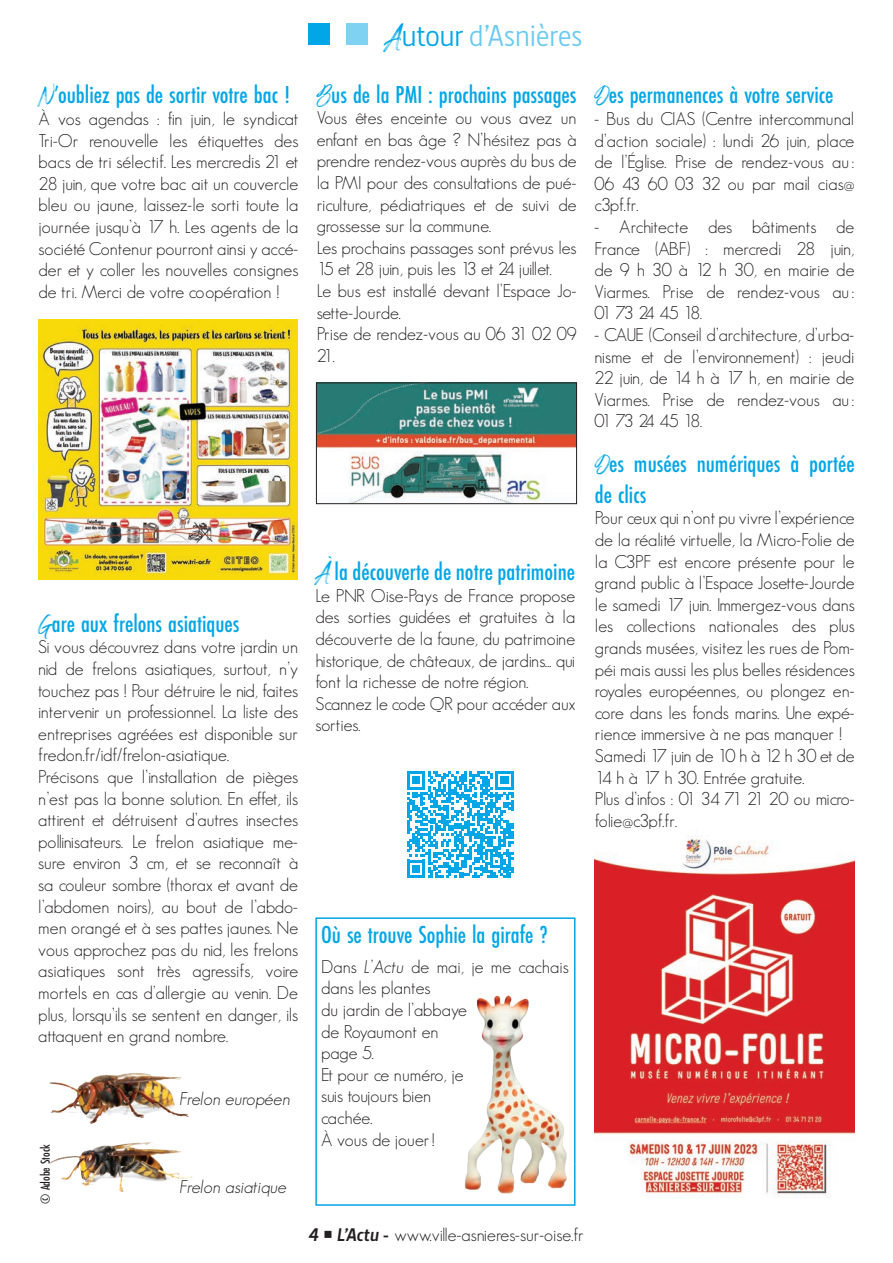
<style>
.page{position:relative;width:893px;height:1263px;background:#fff}
.page>*{position:absolute;margin:0;border:0;box-sizing:border-box;transform-origin:0 0}
.t1{font:30px "Barna";color:#6bc9f1}
.TEXTE{font:500 25.5px/30.6px "Futura PT Cond";color:#00a6e6}
.Titre{font:500 25.5px "Futura PT Cond";color:#00a6e6}
.TEXTE-2{font:300 18px/21.6px "Geosans";color:#231f20;text-align:justify}
.TEXTE-3{font:300 18px/21.6px "Geosans";letter-spacing:-.05em;color:#231f20}
.TEXTE-4{font:italic 300 18px "Geosans";color:#231f20}
.TEXTE-5{font:500 13.5px "Futura PT Cond";color:#231f20}
.s1{font-family:"Spartwell";color:#00a6e6}
.s2{color:#00a6e6}
.s3{font-family:"Spartwell";font-weight:400}
.s4{font-style:italic}
.s5{font-family:"Barna";font-weight:700;font-style:italic}
</style>
<div class="page">
<div style="left:308px;top:23px;width:22px;height:22px;background:#00a6e6"></div>
<div style="left:347px;top:23px;width:21px;height:22px;background:#80d2f2"></div>
<div style="left:315px;top:917px;width:260px;height:289px;border:2px solid #00a6e6"></div>
<img style="left:595px;top:836px;width:260px;height:362px">
<img style="left:39px;top:320px;width:258px;height:259px">
<img style="left:318px;top:385px;width:257px;height:117px">
<div style="left:316px;top:383px;width:261px;height:121px;border:1px solid #231f20"></div>
<img style="left:49px;top:1073px;width:144px;height:119px">
<svg style="left:407px;top:771px;width:107px;height:107px"></svg>
<img style="left:408px;top:986px;width:167px;height:218px">
<h1 class="t1" style="left:384px;top:18px;width:199px"><span class="s1">A</span><span class="s2">utour</span> d’Asnières</h1>
<p class="TEXTE" style="left:39px;top:79px;width:253px"><span class="s3">N</span>’oubliez pas de sortir votre bac !</p>
<p class="TEXTE-2" style="left:39px;top:108px;width:261px">À vos agendas : fin juin, le syndicat Tri-Or renouvelle les étiquettes des bacs de tri sélectif. Les mercredis 21 et 28 juin, que votre bac ait un couvercle bleu ou jaune, laissez-le sorti toute la journée jusqu’à 17 h. Les agents de la société Contenur pourront ainsi y accé&shy;der et y coller les nouvelles consignes de tri. Merci de votre coopération !</p>
<p class="TEXTE" style="left:317px;top:79px;width:261px"><span class="s3">B</span>us de la PMI : prochains passages</p>
<p class="TEXTE-2" style="left:317px;top:107px;width:261px">Vous êtes enceinte ou vous avez un enfant en bas âge ? N’hésitez pas à prendre rendez-vous auprès du bus de la PMI pour des consultations de pué&shy;riculture, pédiatriques et de suivi de grossesse sur la commune.</p>
<p class="TEXTE-2" style="left:317px;top:237px;width:261px">Les prochains passages sont prévus les<br>15 et 28 juin, puis les 13 et 24 juillet.</p>
<p class="TEXTE-2" style="left:317px;top:280px;width:261px">Le bus est installé devant l’Espace Jo&shy;sette-Jourde.</p>
<p class="TEXTE-2" style="left:317px;top:323px;width:261px">Prise de rendez-vous au 06 31 02 09<br>21.</p>
<p class="TEXTE" style="left:38px;top:608px;width:203px"><span class="s3">G</span>are aux frelons asiatiques</p>
<p class="TEXTE-2" style="left:38px;top:636px;width:261px">Si vous découvrez dans votre jardin un nid de frelons asiatiques, surtout, n’y touchez pas ! Pour détruire le nid, faites intervenir un professionnel. La liste des entreprises agréées est disponible sur fredon.fr/idf/frelon-asiatique.</p>
<p class="TEXTE-2" style="left:38px;top:766px;width:261px">Précisons que l’installation de pièges n’est pas la bonne solution. En effet, ils attirent et détruisent d’autres insectes pollinisateurs. Le frelon asiatique me&shy;sure environ 3 cm, et se reconnaît à sa couleur sombre (thorax et avant de l’abdomen noirs), au bout de l’abdo&shy;men orangé et à ses pattes jaunes. Ne vous approchez pas du nid, les frelons asiatiques sont très agressifs, voire mortels en cas d’allergie au venin. De plus, lorsqu’ils se sentent en danger, ils attaquent en grand nombre.</p>
<p class="TEXTE-5" style="left:37px;top:1204px;width:61px;rotate:-90deg">© Adobe Stock</p>
<p class="TEXTE-4" style="left:180px;top:1088px;width:112px">Frelon européen</p>
<p class="TEXTE-4" style="left:180px;top:1177px;width:108px">Frelon asiatique</p>
<p class="TEXTE" style="left:315px;top:556px;width:261px"><span class="s3">À</span> la découverte de notre patrimoine</p>
<p class="TEXTE-2" style="left:315px;top:585px;width:261px">Le PNR Oise-Pays de France propose des sorties guidées et gratuites à la découverte de la faune, du patrimoine historique, de châteaux, de jardins... qui font la richesse de notre région.</p>
<p class="TEXTE-2" style="left:315px;top:693px;width:261px">Scannez le code QR pour accéder aux sorties.</p>
<p class="Titre" style="left:321px;top:919px;width:228px">Où se trouve Sophie la girafe ?</p>
<p class="TEXTE-2" style="left:321px;top:956px;width:249px">Dans <span class="s4">L’Actu</span> de mai, je me cachais dans les plantes</p>
<p class="TEXTE-2" style="left:321px;top:999px;width:147px">du jardin de l’abbaye</p>
<p class="TEXTE-2" style="left:321px;top:1020px;width:119px">de Royaumont en</p>
<p class="TEXTE-2" style="left:321px;top:1042px;width:54px">page 5.</p>
<p class="TEXTE-2" style="left:321px;top:1064px;width:144px">Et pour ce numéro, je</p>
<p class="TEXTE-2" style="left:321px;top:1085px;width:112px">suis toujours bien</p>
<p class="TEXTE-2" style="left:321px;top:1107px;width:53px">cachée.</p>
<p class="TEXTE-2" style="left:321px;top:1128px;width:116px">À vous de jouer!</p>
<p class="TEXTE-2" style="left:309px;top:1224px;width:276px"><span class="s5">4</span> ○ <span class="s5">L’Actu -</span> www.ville-asnieres-sur-oise.fr</p>
<p class="TEXTE" style="left:595px;top:79px;width:241px"><span class="s3">D</span>es permanences à votre service</p>
<p class="TEXTE-2" style="left:595px;top:108px;width:261px">- Bus du CIAS (Centre intercommunal d’action sociale) : lundi 26 juin, place de l’Église. Prise de rendez-vous au :<br>06 43 60 03 32 ou par mail cias@ c3pf.fr.</p>
<p class="TEXTE-2" style="left:595px;top:216px;width:261px">- Architecte des bâtiments de France (ABF) : mercredi 28 juin, de 9 h 30 à 12 h 30, en mairie de Viarmes. Prise de rendez-vous au :<br>01 73 24 45 18.</p>
<p class="TEXTE-2" style="left:595px;top:324px;width:261px">- CAUE (Conseil d’architecture, d’urba&shy;nisme et de l’environnement) : jeudi 22 juin, de 14 h à 17 h, en mairie de Viarmes. Prise de rendez-vous au :<br>01 73 24 45 18.</p>
<p class="TEXTE" style="left:595px;top:448px;width:261px"><span class="s3">D</span>es musées numériques à portée de clics</p>
<p class="TEXTE-2" style="left:595px;top:507px;width:261px">Pour ceux qui n’ont pu vivre l’expérience de la réalité virtuelle, la Micro-Folie de la C3PF est encore présente pour le grand public à l’Espace Josette-Jourde le samedi 17 juin. Immergez-vous dans les collections nationales des plus grands musées, visitez les rues de Pom&shy;péi mais aussi les plus belles résidences royales européennes, ou plongez en&shy;core dans les fonds marins. Une expé&shy;rience immersive à ne pas manquer !</p>
<p class="TEXTE-2" style="left:595px;top:745px;width:261px">Samedi 17 juin de 10 h à 12 h 30 et de<br>14 h à 17 h 30. Entrée gratuite.</p>
<p class="TEXTE-3" style="left:595px;top:788px;width:261px">Plus d’infos : 01 34 71 21 20 ou micro&shy;folie@c3pf.fr.</p>
</div>
